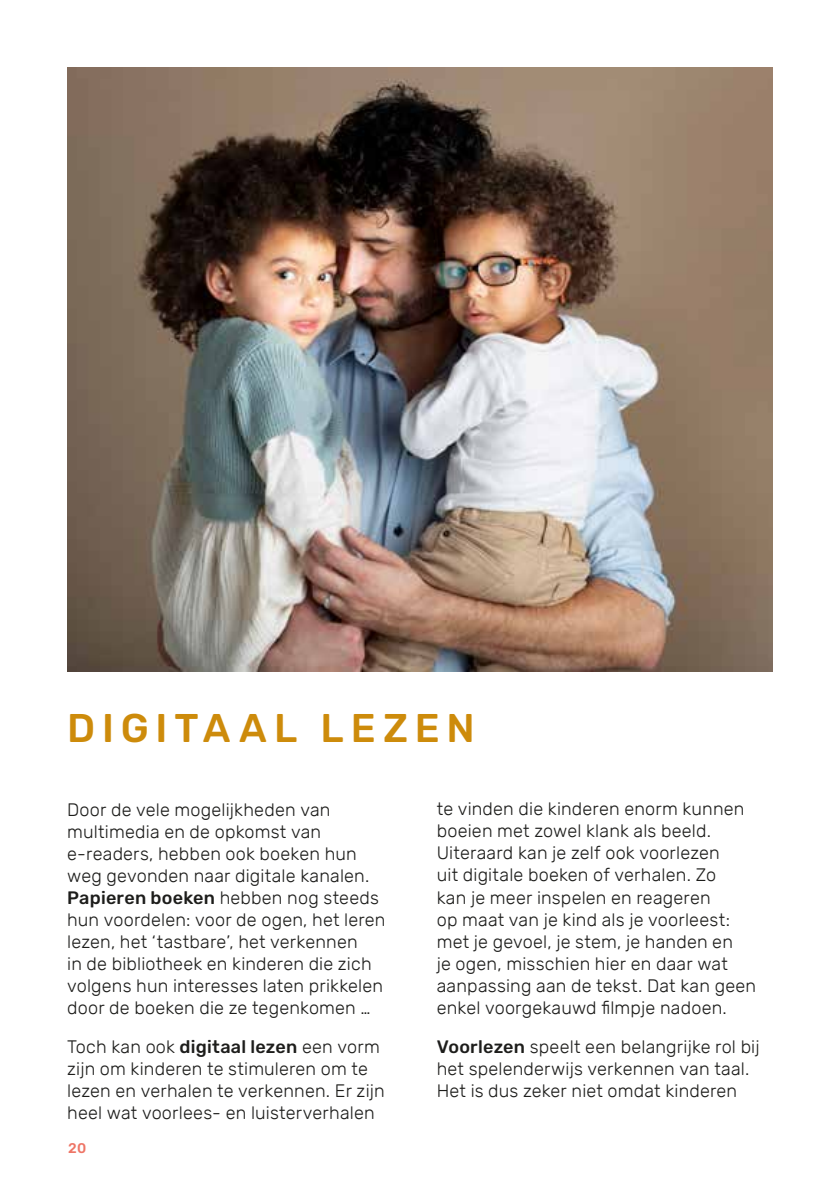
<style>
.page{position:relative;width:840px;height:1191px;background:#fff}
.page>*{position:absolute;margin:0;border:0;box-sizing:border-box;transform-origin:0 0}
.t1{font:500 40px "Rubik";letter-spacing:.17em;color:#cd8b0b}
.t2{font:300 18px/22px "Rubik";letter-spacing:.01em;color:#1d1d1b}
.t3{font:500 14px "Rubik";color:#ee7566}
.s1{font-weight:500}
</style>
<div class="page">
<img style="left:67px;top:67px;width:705px;height:604px">
<h1 class="t1" style="left:67px;top:705px;width:409px">DIGITAAL LEZEN</h1>
<p class="t2" style="left:67px;top:798px;width:319px">Door de vele mogelijkheden van multimedia en de opkomst van e-readers, hebben ook boeken hun weg gevonden naar digitale kanalen.<br><span class="s1">Papieren boeken</span> hebben nog steeds hun voordelen: voor de ogen, het leren lezen, het ‘tastbare’, het verkennen<br>in de bibliotheek en kinderen die zich volgens hun interesses laten prikkelen door de boeken die ze tegenkomen …</p>
<p class="t2" style="left:67px;top:1035px;width:319px">Toch kan ook <span class="s1">digitaal lezen</span> een vorm zijn om kinderen te stimuleren om te lezen en verhalen te verkennen. Er zijn heel wat voorlees- en luisterverhalen</p>
<p class="t3" style="left:68px;top:1140px;width:20px">20</p>
<p class="t2" style="left:436px;top:798px;width:320px">te vinden die kinderen enorm kunnen boeien met zowel klank als beeld.<br>Uiteraard kan je zelf ook voorlezen<br>uit digitale boeken of verhalen. Zo<br>kan je meer inspelen en reageren<br>op maat van je kind als je voorleest: met je gevoel, je stem, je handen en<br>je ogen, misschien hier en daar wat aanpassing aan de tekst. Dat kan geen enkel voorgekauwd filmpje nadoen.</p>
<p class="t2" style="left:436px;top:1035px;width:324px"><span class="s1">Voorlezen</span> speelt een belangrijke rol bij het spelenderwijs verkennen van taal.<br>Het is dus zeker niet omdat kinderen</p>
</div>
